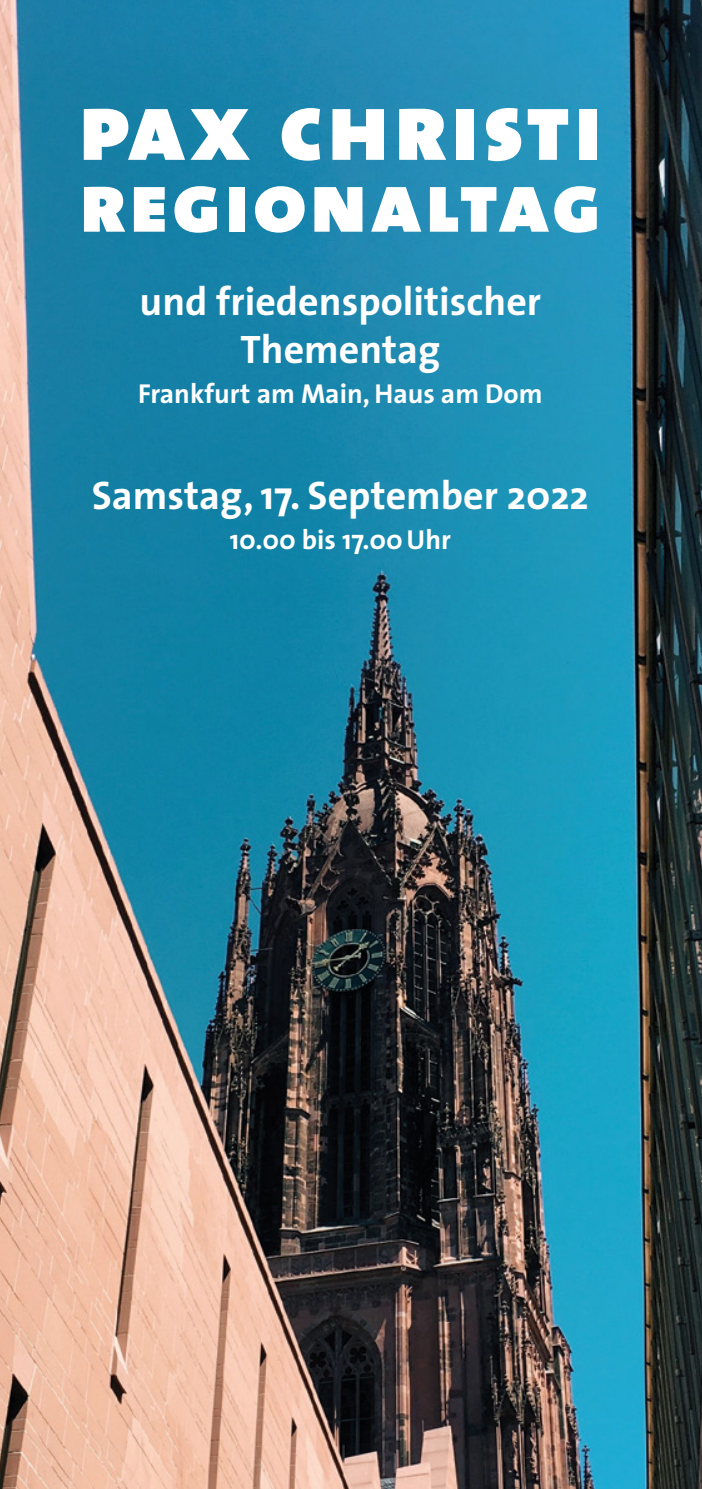
<style>
.page{position:relative;width:702px;height:1489px;background:#fff}
.page>*{position:absolute;margin:0;border:0;box-sizing:border-box;transform-origin:0 0}
.Rahmeninhalt{font:97.5px "Mtud The Sans Black Caps";letter-spacing:.04em;color:#fff}
.Rahmeninhalt-2{font:85.75px "Mtud The Sans Black Caps";letter-spacing:.04em;color:#fff}
.Rahmeninhalt-3{font:700 40px/48px "Mtud The Sans";color:#fff;text-align:center}
.Rahmeninhalt-4{font:700 27.5px "Mtud The Sans";color:#fff}
</style>
<div class="page">
<img style="left:0;top:0;width:702px;height:1488px">
<p class="Rahmeninhalt" style="left:79px;top:45px;width:525px">pax christi</p>
<p class="Rahmeninhalt-2" style="left:79px;top:130px;width:523px">regionaltag</p>
<p class="Rahmeninhalt-3" style="left:140px;top:277px;width:403px">und friedenspolitischer<br>Thementag</p>
<p class="Rahmeninhalt-4" style="left:138px;top:371px;width:406px">Frankfurt am Main, Haus am Dom</p>
<p class="Rahmeninhalt-3" style="left:92px;top:470px;width:498px">Samstag, 17. September 2022</p>
<p class="Rahmeninhalt-4" style="left:230px;top:516px;width:222px">10.00 bis 17.00Uhr</p>
</div>
